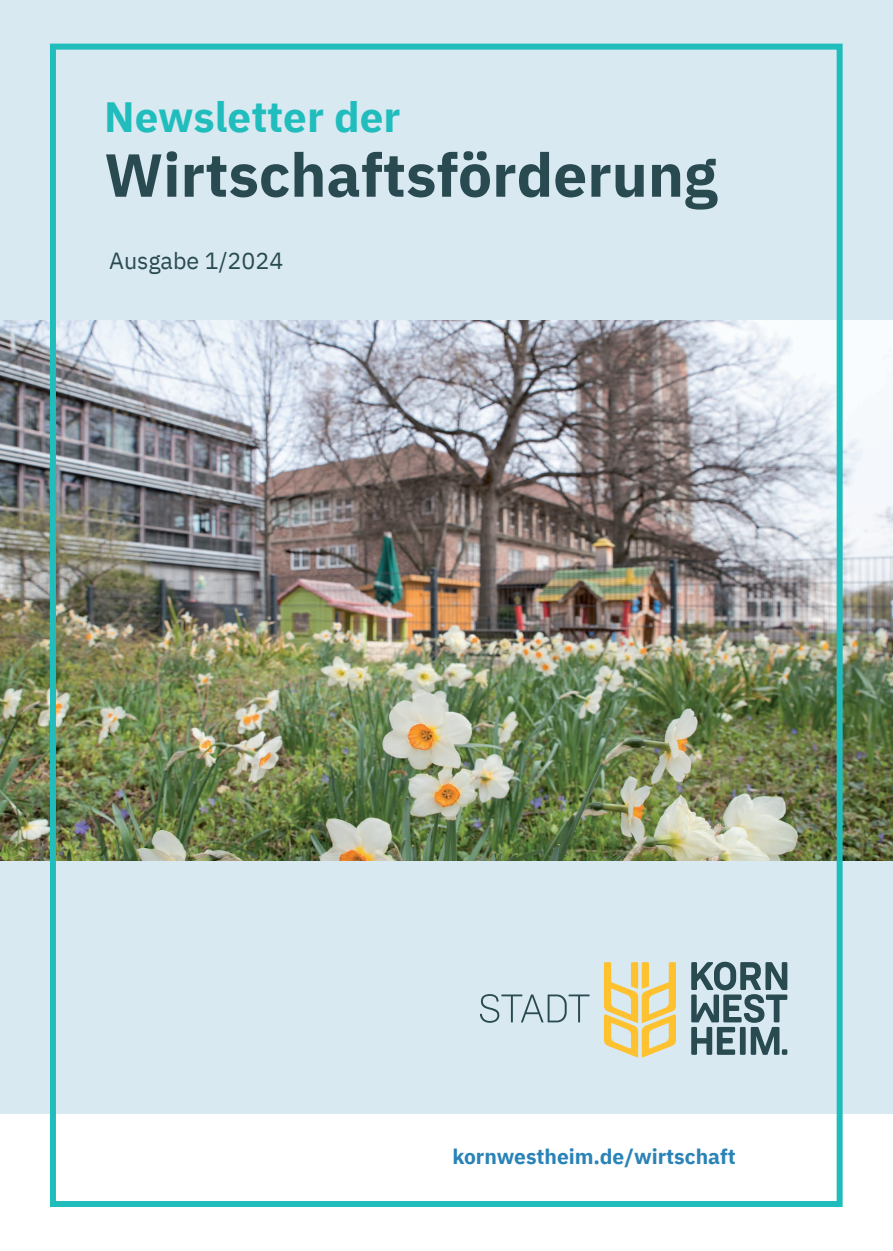
<style>
.page{position:relative;width:893px;height:1251px;background:#fff}
.page>*{position:absolute;margin:0;border:0;box-sizing:border-box;transform-origin:0 0}
.t1{font:700 60.6px "IBM Plex Sans";color:#294a51}
.t2{font:700 42.15px "IBM Plex Sans";color:#21bdbd}
.t3{font:23.25px "IBM Plex Sans";color:#294a51}
.t4{font:700 21px "IBM Plex Sans";color:#2a83b7}
</style>
<div class="page">
<div style="left:0;top:0;width:893px;height:1112px;background:#d8e9f1"></div>
<img style="left:0;top:320px;width:893px;height:540px">
<svg style="left:480px;top:961px;width:307px;height:96px"></svg>
<div style="left:50px;top:44px;width:793px;height:1162px;border:6px solid #21bdbd"></div>
<h2 class="t2" style="left:104px;top:83px;width:298px">Newsletter der</h2>
<h1 class="t1" style="left:104px;top:127px;width:615px">Wirtschaftsförderung</h1>
<p class="t3" style="left:109px;top:243px;width:176px">Ausgabe 1/2024</p>
<p class="t4" style="left:452px;top:1139px;width:285px">kornwestheim.de/wirtschaft</p>
</div>
